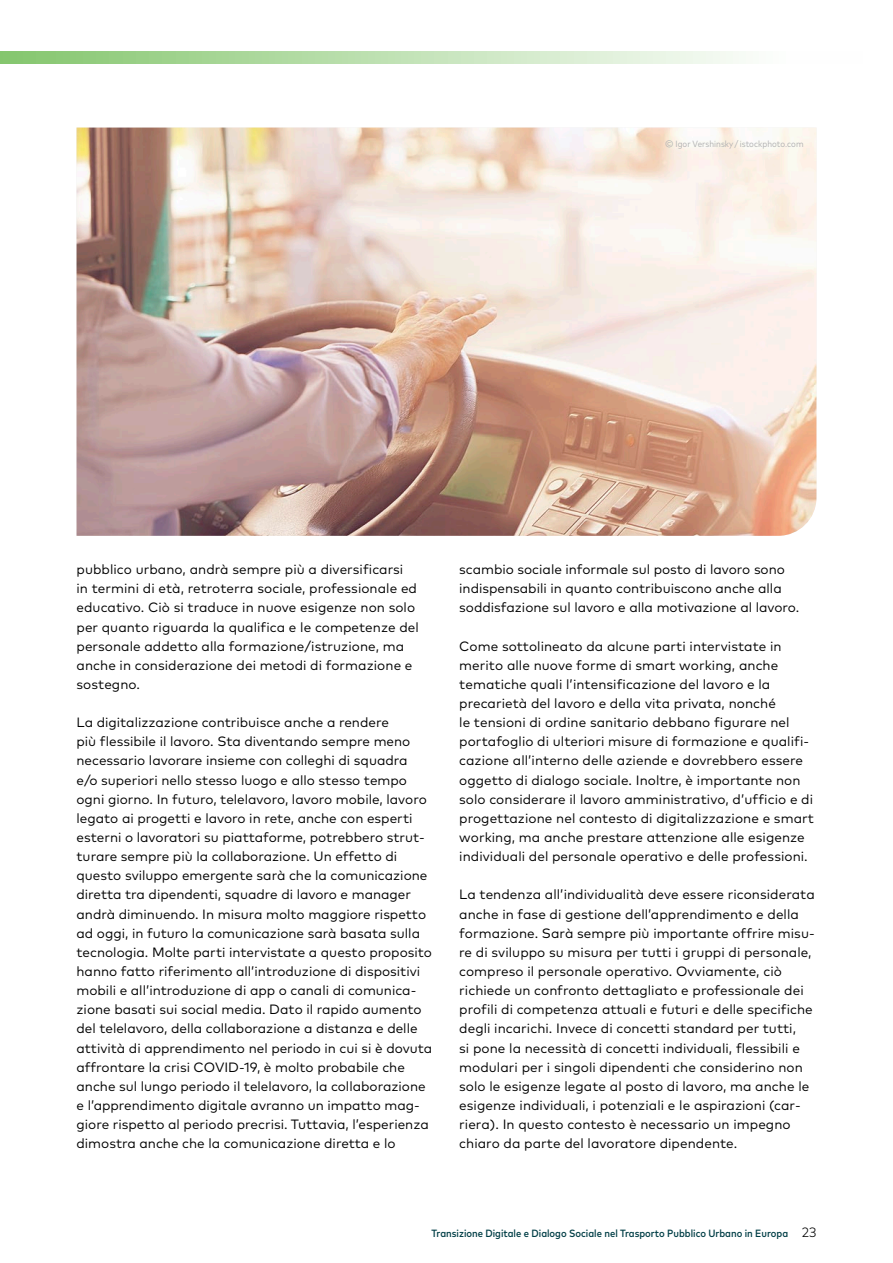
<style>
.page{position:relative;width:893px;height:1263px;background:#fff}
.page>*{position:absolute;margin:0;border:0;box-sizing:border-box;transform-origin:0 0}
.Copy_IT{font:13.5px/19.2px "Mark Pro";color:#000}
.t1{font:500 condensed 10.5px "Mark Pro";color:#003e46}
.Copyright{font:condensed 9px "Mark Pro";letter-spacing:.005em;color:#b2b2b3}
.s1{font-weight:300;font-stretch:normal;font-size:13.5px;color:#000}
</style>
<div class="page">
<svg style="left:0;top:51px;width:739px;height:13px;background:#bce0b0"></svg>
<img style="left:77px;top:128px;width:739px;height:408px">
<p class="Copyright" style="left:665px;top:137px;width:140px">© Igor Vershinsky / istockphoto.com</p>
<p class="Copy_IT" style="left:77px;top:559px;width:344px">pubblico urbano, andrà sempre più a diversificarsi<br>in termini di età, retroterra sociale, professionale ed educativo. Ciò si traduce in nuove esigenze non solo per quanto riguarda la qualifica e le competenze del personale addetto alla formazione/istruzione, ma anche in considerazione dei metodi di formazione e sostegno.</p>
<p class="Copy_IT" style="left:77px;top:712px;width:357px">La digitalizzazione contribuisce anche a rendere<br>più flessibile il lavoro. Sta diventando sempre meno necessario lavorare insieme con colleghi di squadra<br>e/o superiori nello stesso luogo e allo stesso tempo ogni giorno. In futuro, telelavoro, lavoro mobile, lavoro legato ai progetti e lavoro in rete, anche con esperti esterni o lavoratori su piattaforme, potrebbero strut&shy;turare sempre più la collaborazione. Un effetto di questo sviluppo emergente sarà che la comunicazione diretta tra dipendenti, squadre di lavoro e manager andrà diminuendo. In misura molto maggiore rispetto ad oggi, in futuro la comunicazione sarà basata sulla tecnologia. Molte parti intervistate a questo proposito hanno fatto riferimento all’introduzione di dispositivi mobili e all’introduzione di app o canali di comunica&shy;zione basati sui social media. Dato il rapido aumento del telelavoro, della collaborazione a distanza e delle attività di apprendimento nel periodo in cui si è dovuta affrontare la crisi COVID-19, è molto probabile che anche sul lungo periodo il telelavoro, la collaborazione e l’apprendimento digitale avranno un impatto mag&shy;giore rispetto al periodo precrisi. Tuttavia, l’esperienza dimostra anche che la comunicazione diretta e lo</p>
<p class="Copy_IT" style="left:459px;top:559px;width:342px">scambio sociale informale sul posto di lavoro sono indispensabili in quanto contribuiscono anche alla soddisfazione sul lavoro e alla motivazione al lavoro.</p>
<p class="Copy_IT" style="left:459px;top:635px;width:356px">Come sottolineato da alcune parti intervistate in merito alle nuove forme di smart working, anche tematiche quali l’intensificazione del lavoro e la precarietà del lavoro e della vita privata, nonché<br>le tensioni di ordine sanitario debbano figurare nel portafoglio di ulteriori misure di formazione e qualifi&shy;cazione all’interno delle aziende e dovrebbero essere oggetto di dialogo sociale. Inoltre, è importante non solo considerare il lavoro amministrativo, d’ufficio e di progettazione nel contesto di digitalizzazione e smart working, ma anche prestare attenzione alle esigenze individuali del personale operativo e delle professioni.</p>
<p class="Copy_IT" style="left:459px;top:884px;width:357px">La tendenza all’individualità deve essere riconsiderata anche in fase di gestione dell’apprendimento e della formazione. Sarà sempre più importante offrire misu&shy;re di sviluppo su misura per tutti i gruppi di personale, compreso il personale operativo. Ovviamente, ciò richiede un confronto dettagliato e professionale dei profili di competenza attuali e futuri e delle specifiche degli incarichi. Invece di concetti standard per tutti,<br>si pone la necessità di concetti individuali, flessibili e modulari per i singoli dipendenti che considerino non solo le esigenze legate al posto di lavoro, ma anche le esigenze individuali, i potenziali e le aspirazioni (car&shy;riera). In questo contesto è necessario un impegno chiaro da parte del lavoratore dipendente.</p>
<p class="t1" style="left:432px;top:1226px;width:386px">Transizione Digitale e Dialogo Sociale nel Trasporto Pubblico Urbano in Europa <span class="s1">23</span></p>
</div>
